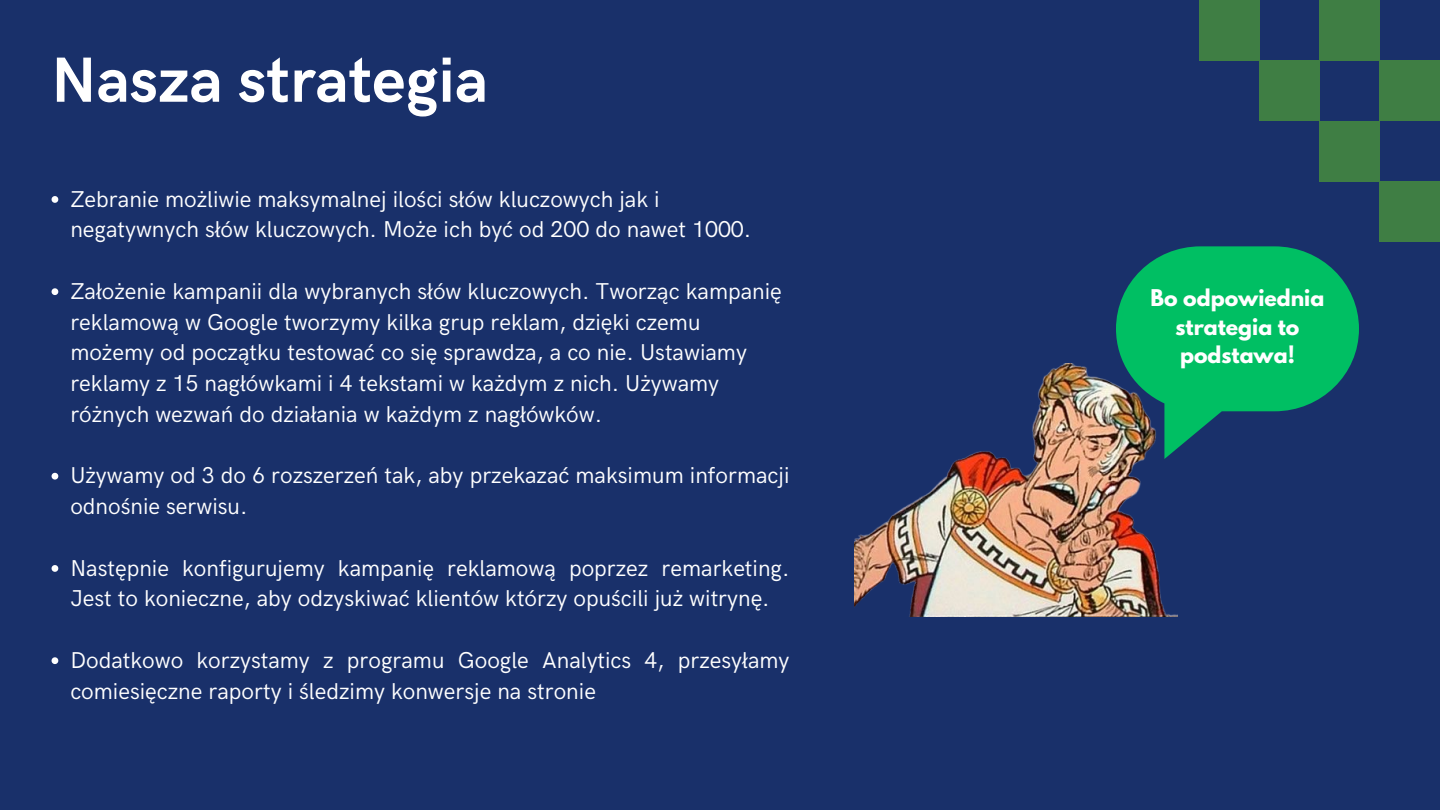
<style>
.page{position:relative;width:1440px;height:810px;background:#19306a}
.page>*{position:absolute;margin:0;border:0;box-sizing:border-box;transform-origin:0 0}
.t1{font:700 64px "HK Grotesk";color:#fff}
.t2{font:23px/30.8px "HK Grotesk";color:#fff}
.t3{font:700 20.4px/28.5px "League Spartan";color:#fff;text-align:center}
</style>
<div class="page">
<div style="left:1320px;top:0;width:60px;height:60px;background:#3f7e44"></div>
<div style="left:1320px;top:121px;width:60px;height:60px;background:#3f7e44"></div>
<div style="left:1200px;top:0;width:60px;height:60px;background:#3f7e44"></div>
<div style="left:1380px;top:61px;width:60px;height:60px;background:#3f7e44"></div>
<div style="left:1260px;top:61px;width:60px;height:60px;background:#3f7e44"></div>
<div style="left:1380px;top:181px;width:60px;height:60px;background:#3f7e44"></div>
<img style="left:854px;top:364px;width:324px;height:253px">
<svg style="left:52px;top:196px;width:6px;height:7px"></svg>
<svg style="left:52px;top:288px;width:6px;height:7px"></svg>
<svg style="left:52px;top:473px;width:6px;height:7px"></svg>
<svg style="left:52px;top:565px;width:6px;height:7px"></svg>
<svg style="left:52px;top:657px;width:6px;height:7px"></svg>
<svg style="left:1116px;top:246px;width:243px;height:165px"></svg>
<p class="t1" style="left:51px;top:44px;width:438px">Nasza strategia</p>
<p class="t2" style="left:70px;top:184px;width:682px">Zebranie możliwie maksymalnej ilości słów kluczowych jak i negatywnych słów kluczowych. Może ich być od 200 do nawet 1000.</p>
<p class="t2" style="left:70px;top:277px;width:713px">Założenie kampanii dla wybranych słów kluczowych. Tworząc kampanię reklamową w Google tworzymy kilka grup reklam, dzięki czemu możemy od początku testować co się sprawdza, a co nie. Ustawiamy reklamy z 15 nagłówkami i 4 tekstami w każdym z nich. Używamy różnych wezwań do działania w każdym z nagłówków.</p>
<p class="t2" style="left:70px;top:461px;width:721px">Używamy od 3 do 6 rozszerzeń tak, aby przekazać maksimum informacji odnośnie serwisu.</p>
<p class="t2" style="left:70px;top:553px;width:721px">Następnie konfigurujemy kampanię reklamową poprzez remarketing.<br>Jest to konieczne, aby odzyskiwać klientów którzy opuścili już witrynę.</p>
<p class="t2" style="left:70px;top:646px;width:721px">Dodatkowo korzystamy z programu Google Analytics 4, przesyłamy comiesięczne raporty i śledzimy konwersje na stronie</p>
<p class="t3" style="left:1151px;top:287px;width:175px">Bo odpowiednia strategia to podstawa!</p>
</div>
